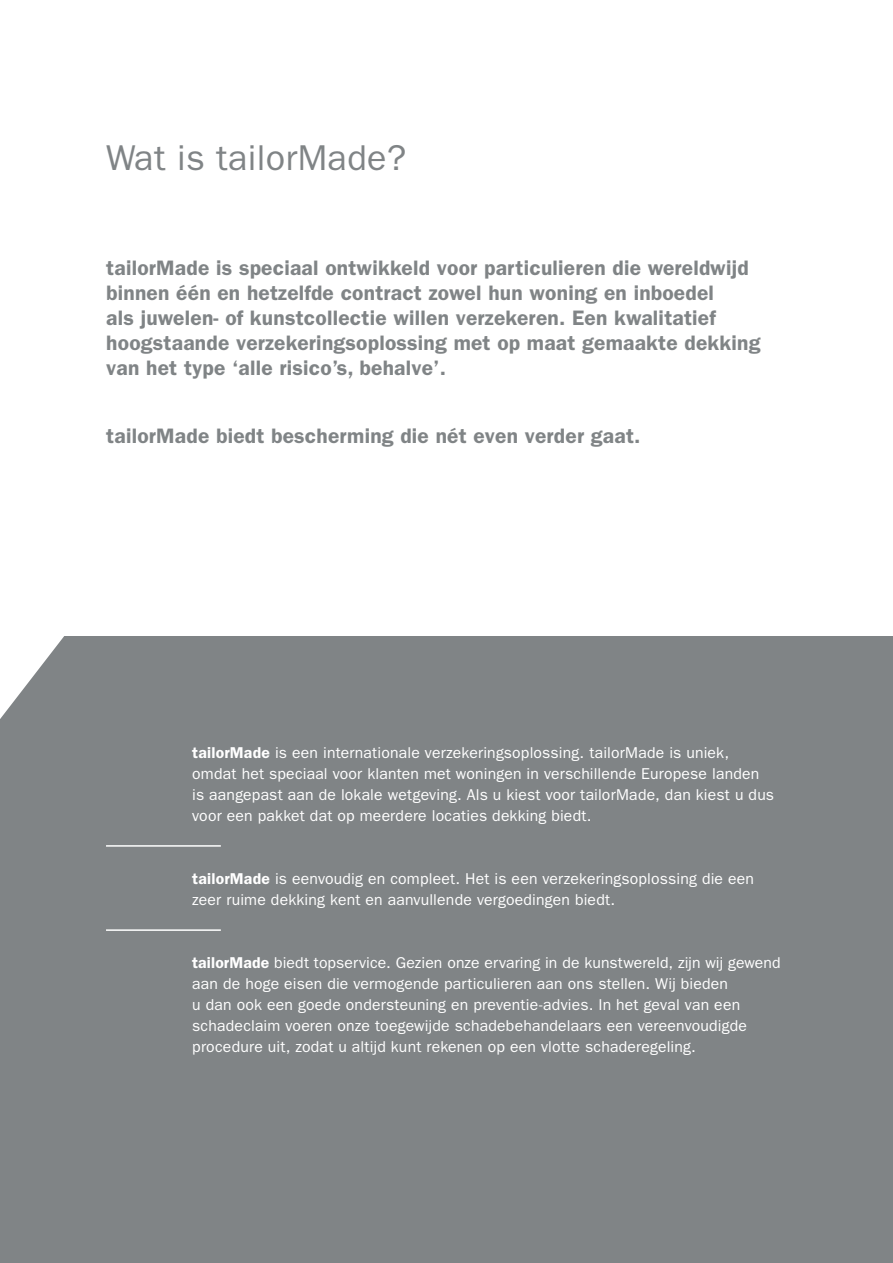
<style>
.page{position:relative;width:893px;height:1263px;background:#fff}
.page>*{position:absolute;margin:0;border:0;box-sizing:border-box;transform-origin:0 0}
.t1{font:36px "ITC Franklin Gothic Std";letter-spacing:.01em;color:#808486}
.t2{font:600 21px/25.2px "ITC Franklin Gothic Std";letter-spacing:.01em;color:#808486}
.t3{font:15.75px/21px "ITC Franklin Gothic Std";letter-spacing:.01em;color:#fff}
.s1{font-weight:600}
</style>
<div class="page">
<div style="left:0;top:636px;width:893px;height:627px;background:#808486"></div>
<svg style="left:0;top:636px;width:64px;height:83px"></svg>
<hr style="left:106px;top:845px;width:115px;height:2px;background:#fff">
<hr style="left:106px;top:929px;width:115px;height:2px;background:#fff">
<h1 class="t1" style="left:106px;top:137px;width:302px">Wat is tailorMade?</h1>
<p class="t2" style="left:106px;top:255px;width:656px">tailorMade is speciaal ontwikkeld voor particulieren die wereldwijd binnen één en hetzelfde contract zowel hun woning en inboedel<br>als juwelen- of kunstcollectie willen verzekeren. Een kwalitatief hoogstaande verzekeringsoplossing met op maat gemaakte dekking van het type ‘alle risico’s, behalve’.</p>
<h2 class="t2" style="left:106px;top:423px;width:536px">tailorMade biedt bescherming die nét even verder gaat.</h2>
<p class="t3" style="left:192px;top:742px;width:583px"><span class="s1">tailorMade</span> is een internationale verzekeringsoplossing. tailorMade is uniek, omdat het speciaal voor klanten met woningen in verschillende Europese landen is aangepast aan de lokale wetgeving. Als u kiest voor tailorMade, dan kiest u dus voor een pakket dat op meerdere locaties dekking biedt.</p>
<p class="t3" style="left:192px;top:868px;width:563px"><span class="s1">tailorMade</span> is eenvoudig en compleet. Het is een verzekeringsoplossing die een zeer ruime dekking kent en aanvullende vergoedingen biedt.</p>
<p class="t3" style="left:192px;top:952px;width:590px"><span class="s1">tailorMade</span> biedt topservice. Gezien onze ervaring in de kunstwereld, zijn wij gewend aan de hoge eisen die vermogende particulieren aan ons stellen. Wij bieden<br>u dan ook een goede ondersteuning en preventie-advies. In het geval van een schadeclaim voeren onze toegewijde schadebehandelaars een vereenvoudigde procedure uit, zodat u altijd kunt rekenen op een vlotte schaderegeling.</p>
</div>
